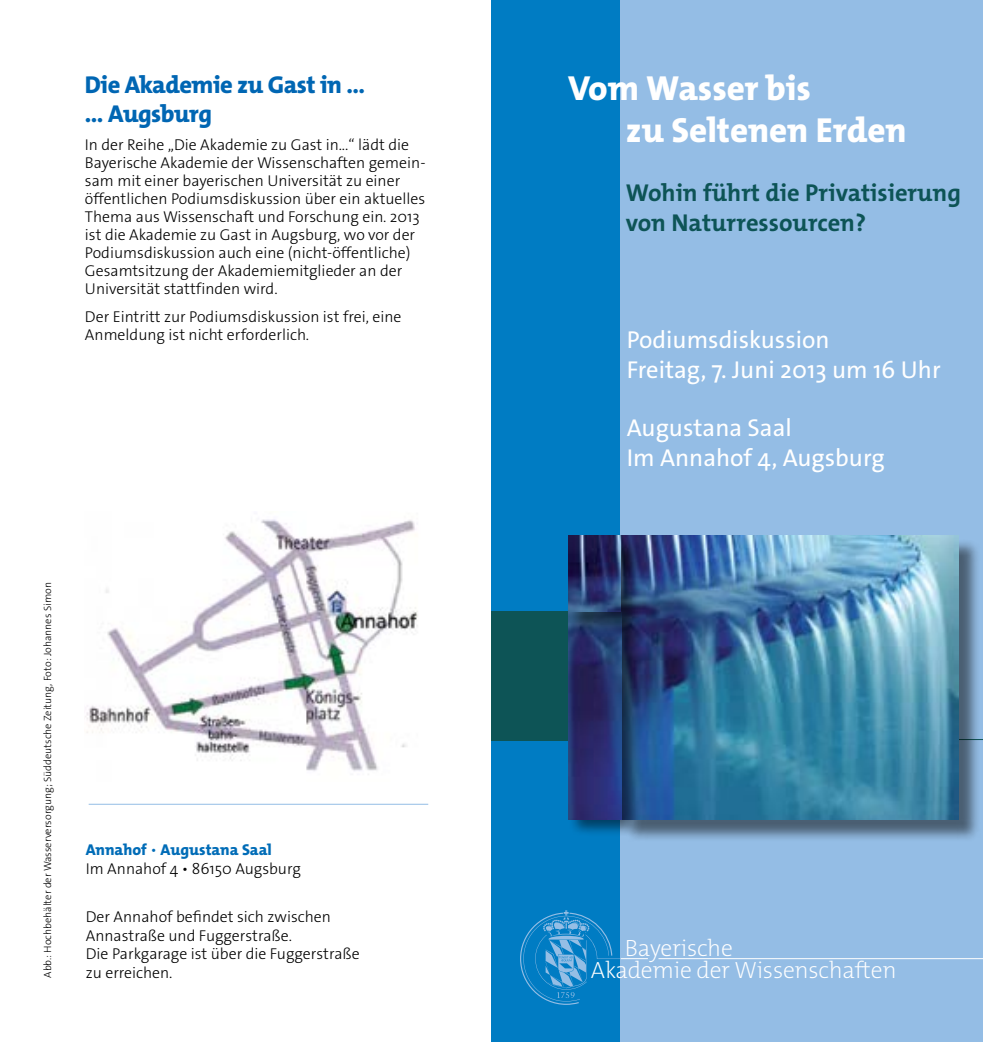
<style>
.page{position:relative;width:983px;height:1042px;background:#fff}
.page>*{position:absolute;margin:0;border:0;box-sizing:border-box;transform-origin:0 0}
.t1{font:800 35px/42px "The Mix Os F";color:#fff}
.t2{font:24.5px/29.4px "The Sans Os F";color:#fff}
.t3{font:700 24.5px/29.4px "The Mix Os F";color:#0d5456}
.t4{font:800 24.5px/29.4px "The Mix Os F";letter-spacing:-.02em;color:#0066b3}
.t5{font:200 23.62px/22.2px "The Mix Os F";letter-spacing:-.01em;color:#fff}
.t6{font:300 15.75px/18px "The Sans Os F";color:#000}
.t7{font:800 15.75px "The Mix Os F";color:#006cb7}
.t8{font:300 10.5px "The Sans Os F";color:#000}
.s1{font-family:"The Sans Os F";font-weight:300}
</style>
<div class="page">
<div style="left:491px;top:0;width:491px;height:1042px;background:#007cc3"></div>
<div style="left:620px;top:0;width:362px;height:1042px;background:#94bde5"></div>
<div style="left:491px;top:611px;width:129px;height:129px;background:#0d5456"></div>
<hr style="left:658px;top:958px;width:324px;height:1px;background:#fff">
<svg style="left:620px;top:958px;width:27px;height:1px"></svg>
<img style="left:520px;top:910px;width:92px;height:95px">
<hr style="left:559px;top:739px;width:423px;height:1px;background:#0d5456">
<div style="left:623px;top:539px;width:357px;height:302px;background:#000;opacity:.5"></div>
<img style="left:568px;top:536px;width:390px;height:284px">
<img style="left:85px;top:519px;width:333px;height:252px">
<div style="left:569px;top:609px;width:71px;height:228px;background:#000;opacity:.49"></div>
<div style="left:568px;top:539px;width:72px;height:94px;background:#000;opacity:.5"></div>
<hr style="left:89px;top:804px;width:339px;height:1px;background:#94bde5">
<h2 class="t4" style="left:85px;top:70px;width:281px">Die Akademie zu Gast in ... ... Augsburg</h2>
<p class="t6" style="left:85px;top:136px;width:342px">In der Reihe „Die Akademie zu Gast in...“ lädt die Bayerische Akademie der Wissenschaften gemein&shy;sam mit einer bayerischen Universität zu einer öffentlichen Podiumsdiskussion über ein aktuelles Thema aus Wissenschaft und Forschung ein. 2013 ist die Akademie zu Gast in Augsburg, wo vor der Podiumsdiskussion auch eine (nicht-öffentliche)<br>Gesamtsitzung der Akademiemitglieder an der Universität stattfinden wird.</p>
<p class="t6" style="left:85px;top:308px;width:318px">Der Eintritt zur Podiumsdiskussion ist frei, eine<br>Anmeldung ist nicht erforderlich.</p>
<p class="t8" style="left:41px;top:978px;width:397px;rotate:-90deg">Abb.: Hochbehälter der Wasserversorgung; Süddeutsche Zeitung, Foto: Johannes Simon</p>
<p class="t7" style="left:86px;top:839px;width:187px">Annahof <span class="s1">•</span> Augustana Saal</p>
<p class="t6" style="left:86px;top:860px;width:216px">Im Annahof 4 • 86150 Augsburg</p>
<p class="t6" style="left:86px;top:907px;width:275px;line-height:18.9px">Der Annahof befindet sich zwischen<br>Annastraße und Fuggerstraße.<br>Die Parkgarage ist über die Fuggerstraße zu erreichen.</p>
<h1 class="t1" style="left:625px;top:68px;width:282px;text-indent:-58px">Vom Wasser bis<br>zu Seltenen Erden</h1>
<h2 class="t3" style="left:625px;top:178px;width:336px">Wohin führt die Privatisierung von Naturressourcen?</h2>
<h2 class="t2" style="left:626px;top:325px;width:315px">Podiumsdiskussion<br>Freitag, 7. Juni 2013 um 16 Uhr</h2>
<h2 class="t2" style="left:626px;top:414px;width:259px">Augustana Saal<br>Im Annahof 4, Augsburg</h2>
<h3 class="t5" style="left:591px;top:936px;width:307px;text-indent:34px">Bayerische<br>Akademie der Wissenschaften</h3>
</div>
